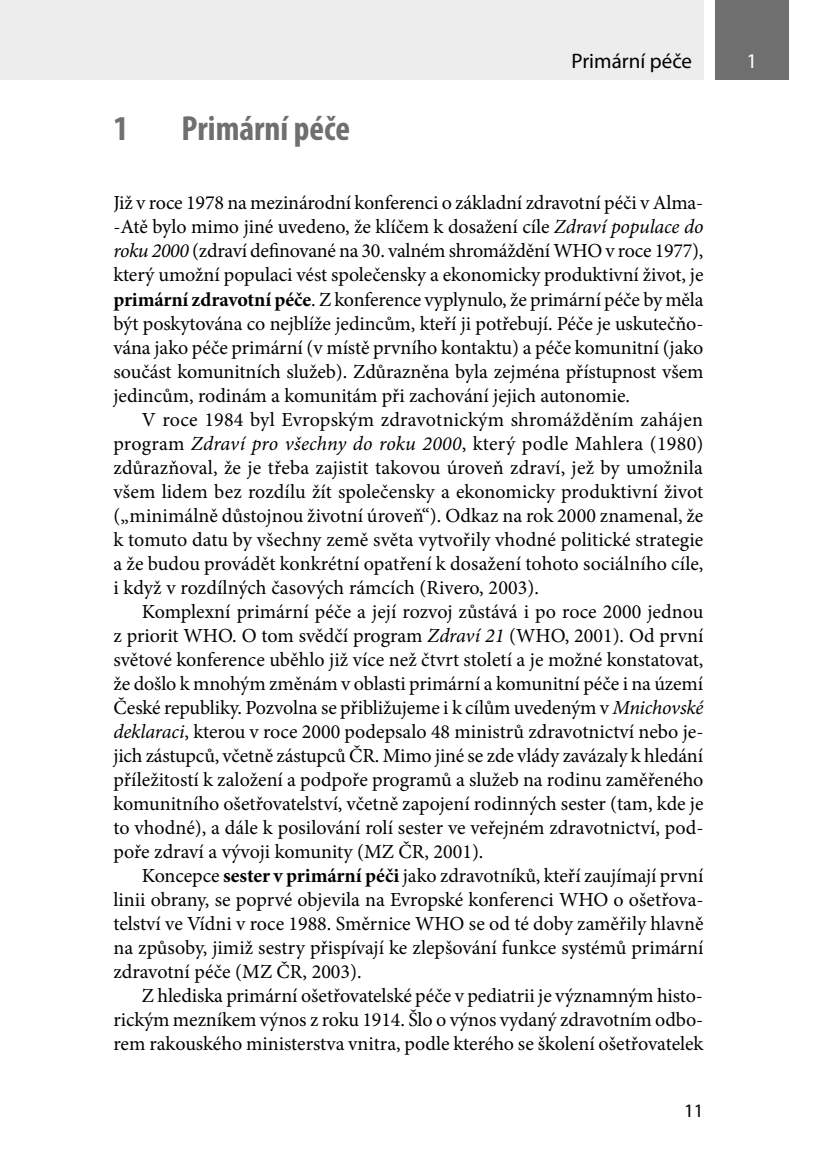
<style>
.page{position:relative;width:817px;height:1174px;background:#fff}
.page>*{position:absolute;margin:0;border:0;box-sizing:border-box;transform-origin:0 0}
.t1{font:700 condensed 35px "Myriad Pro";color:#706f6f}
.t2{font:21px "Myriad Pro";color:#000}
.t3{font:21px "Myriad Pro";color:#fff}
.t4{font:20px "Minion Pro";letter-spacing:-.005em;color:#000}
.t5{font:20px "Minion Pro";letter-spacing:.015em;color:#000}
.t6{font:19px "Myriad Pro";color:#000}
.s1{font-style:italic}
.s2{font-weight:700}
</style>
<div class="page">
<div style="left:714px;top:0;width:74px;height:79px;background:#706f6f"></div>
<div style="left:0;top:0;width:703px;height:79px;background:#ededed"></div>
<h1 class="t1" style="left:113px;top:106px;width:16px">1</h1>
<h1 class="t1" style="left:181px;top:106px;width:170px">Primární péče</h1>
<p class="t2" style="left:571px;top:48px;width:122px">Primární péče</p>
<p class="t3" style="left:746px;top:48px;width:12px">1</p>
<p class="t4" style="left:113px;top:190px;width:589px">Již v roce 1978 na mezinárodní konferenci o základní zdravotní péči v Alma-</p>
<p class="t4" style="left:120px;top:214px;width:584px">Atě bylo mimo jiné uvedeno, že klíčem k dosažení cíle <span class="s1">Zdraví populace do</span></p>
<p class="t4" style="left:113px;top:238px;width:591px"><span class="s1">roku 2000</span> (zdraví definované na 30. valném shromáždění WHO v roce 1977),</p>
<p class="t4" style="left:113px;top:262px;width:591px">který umožní populaci vést společensky a ekonomicky produktivní život, je</p>
<p class="t4" style="left:113px;top:286px;width:591px"><span class="s2">primární zdravotní péče</span>. Z konference vyplynulo, že primární péče by měla</p>
<p class="t4" style="left:113px;top:310px;width:591px">být poskytována co nejblíže jedincům, kteří ji potřebují. Péče je uskutečňo-</p>
<p class="t4" style="left:113px;top:334px;width:591px">vána jako péče primární (v místě prvního kontaktu) a péče komunitní (jako</p>
<p class="t4" style="left:113px;top:358px;width:591px">součást komunitních služeb). Zdůrazněna byla zejména přístupnost všem</p>
<p class="t4" style="left:113px;top:382px;width:518px">jedincům, rodinám a komunitám při zachování jejich autonomie.</p>
<p class="t5" style="left:142px;top:406px;width:562px">V roce 1984 byl Evropským zdravotnickým shromážděním zahájen</p>
<p class="t5" style="left:113px;top:430px;width:591px">program <span class="s1">Zdraví pro všechny do roku 2000</span>, který podle Mahlera (1980)</p>
<p class="t4" style="left:113px;top:454px;width:591px">zdůrazňoval, že je třeba zajistit takovou úroveň zdraví, jež by umožnila</p>
<p class="t4" style="left:113px;top:478px;width:591px">všem lidem bez rozdílu žít společensky a ekonomicky produktivní život</p>
<p class="t4" style="left:113px;top:502px;width:591px">(„minimálně důstojnou životní úroveň“). Odkaz na rok 2000 znamenal, že</p>
<p class="t4" style="left:113px;top:526px;width:591px">k tomuto datu by všechny země světa vytvořily vhodné politické strategie</p>
<p class="t4" style="left:113px;top:550px;width:591px">a že budou provádět konkrétní opatření k dosažení tohoto sociálního cíle,</p>
<p class="t4" style="left:113px;top:574px;width:427px">i když v rozdílných časových rámcích (Rivero, 2003).</p>
<p class="t4" style="left:142px;top:598px;width:563px">Komplexní primární péče a její rozvoj zůstává i po roce 2000 jednou</p>
<p class="t4" style="left:113px;top:622px;width:591px">z priorit WHO. O tom svědčí program <span class="s1">Zdraví 21</span> (WHO, 2001). Od první</p>
<p class="t4" style="left:113px;top:646px;width:591px">světové konference uběhlo již více než čtvrt století a je možné konstatovat,</p>
<p class="t4" style="left:113px;top:670px;width:591px">že došlo k mnohým změnám v oblasti primární a komunitní péče i na území</p>
<p class="t4" style="left:113px;top:694px;width:591px">České republiky. Pozvolna se přibližujeme i k cílům uvedeným v <span class="s1">Mnichovské</span></p>
<p class="t4" style="left:113px;top:718px;width:591px"><span class="s1">deklaraci</span>, kterou v roce 2000 podepsalo 48 ministrů zdravotnictví nebo je-</p>
<p class="t4" style="left:113px;top:742px;width:591px">jich zástupců, včetně zástupců ČR. Mimo jiné se zde vlády zavázaly k hledání</p>
<p class="t4" style="left:113px;top:766px;width:591px">příležitostí k založení a podpoře programů a služeb na rodinu zaměřeného</p>
<p class="t4" style="left:113px;top:790px;width:591px">komunitního ošetřovatelství, včetně zapojení rodinných sester (tam, kde je</p>
<p class="t4" style="left:113px;top:814px;width:591px">to vhodné), a dále k posilování rolí sester ve veřejném zdravotnictví, pod-</p>
<p class="t4" style="left:113px;top:838px;width:371px">poře zdraví a vývoji komunity (MZ ČR, 2001).</p>
<p class="t4" style="left:142px;top:862px;width:563px">Koncepce <span class="s2">sester v primární péči</span> jako zdravotníků, kteří zaujímají první</p>
<p class="t4" style="left:113px;top:886px;width:591px">linii obrany, se poprvé objevila na Evropské konferenci WHO o ošetřova-</p>
<p class="t4" style="left:113px;top:910px;width:591px">telství ve Vídni v roce 1988. Směrnice WHO se od té doby zaměřily hlavně</p>
<p class="t4" style="left:113px;top:934px;width:591px">na způsoby, jimiž sestry přispívají ke zlepšování funkce systémů primární</p>
<p class="t4" style="left:113px;top:958px;width:249px">zdravotní péče (MZ ČR, 2003).</p>
<p class="t4" style="left:142px;top:982px;width:562px">Z hlediska primární ošetřovatelské péče v pediatrii je významným histo-</p>
<p class="t4" style="left:113px;top:1006px;width:591px">rickým mezníkem výnos z roku 1914. Šlo o výnos vydaný zdravotním odbo-</p>
<p class="t4" style="left:113px;top:1030px;width:591px">rem rakouského ministerstva vnitra, podle kterého se školení ošetřovatelek</p>
<p class="t6" style="left:683px;top:1098px;width:21px">11</p>
</div>
